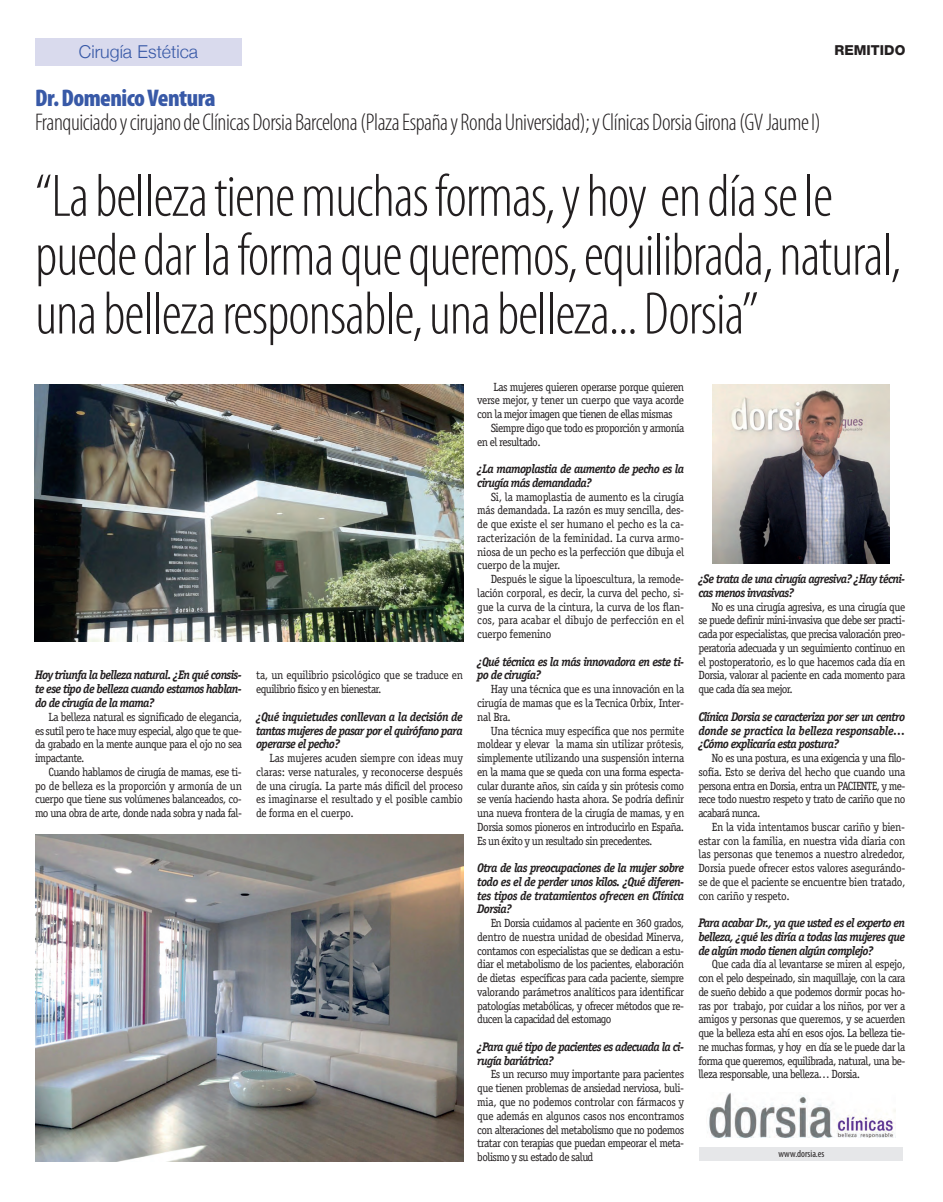
<style>
.page{position:relative;width:943px;height:1202px;background:#fff}
.page>*{position:absolute;margin:0;border:0;box-sizing:border-box;transform-origin:0 0}
.t1{font:300 condensed 60.5px/58.8px "Myriad Pro";letter-spacing:-.02em;color:#231f20}
.t2{font:300 condensed 24.12px "Myriad Pro";letter-spacing:-.02em;color:#231f20}
.t3{font:900 condensed 24.12px "Myriad Pro";letter-spacing:-.02em;color:#3859a7}
.t4{font:300 17.75px "Helvetica Neue";color:#3859a7}
.t5{font:800 13.75px "Helvetica Neue";color:#231f20}
.t6{font:italic 700 12.5px/13.8px "Officina Serif";letter-spacing:-.055em;color:#231f20;text-align:justify;scale:.95 1}
.t7{font:11.88px/13.8px "Officina Serif";letter-spacing:-.05em;color:#231f20;text-align:justify;scale:.95 1}
.t8{font:11.88px/13.8px "Officina Serif";letter-spacing:-.025em;color:#231f20;scale:.95 1}
.t9{font:condensed 10px "Myriad Pro";color:#231f20}
</style>
<div class="page">
<div style="left:35px;top:39px;width:207px;height:27px;background:#d9daed"></div>
<img style="left:35px;top:384px;width:428px;height:257px">
<img style="left:712px;top:384px;width:177px;height:179px">
<img style="left:35px;top:834px;width:428px;height:326px">
<div style="left:699px;top:1147px;width:204px;height:13px;background:#e6e7e9"></div>
<img style="left:709px;top:1093px;width:186px;height:44px">
<h3 class="t4" style="left:79px;top:41px;width:121px">Cirugía Estética</h3>
<p class="t5" style="left:834px;top:45px;width:72px">REMITIDO</p>
<h2 class="t3" style="left:35px;top:89px;width:182px">Dr. Domenico Ventura</h2>
<h2 class="t2" style="left:35px;top:113px;width:787px">Franquiciado y cirujano de Clínicas Dorsia Barcelona (Plaza España y Ronda Universidad); y Clínicas Dorsia Girona (GV Jaume I)</h2>
<h1 class="t1" style="left:35px;top:171px;width:867px">“La belleza tiene muchas formas, y hoy en día se le puede dar la forma que queremos, equilibrada, natural, una belleza responsable, una belleza... Dorsia”</h1>
<p class="t6" style="left:35px;top:669px;width:219px">Hoy triunfa la belleza natural. ¿En qué consis&shy;te ese tipo de belleza cuando estamos hablan&shy;do de cirugía de la mama?</p>
<p class="t7" style="left:35px;top:709px;width:219px;text-indent:13px">La belleza natural es significado de elegancia, es sutil pero te hace muy especial, algo que te que&shy;da grabado en la mente aunque para el ojo no sea impactante.</p>
<p class="t7" style="left:35px;top:764px;width:219px;text-indent:13px">Cuando hablamos de cirugía de mamas, ese ti&shy;po de belleza es la proporción y armonía de un cuerpo que tiene sus volúmenes balanceados, co&shy;mo una obra de arte, donde nada sobra y nada fal-</p>
<p class="t8" style="left:256px;top:668px;width:219px">ta, un equilibrio psicológico que se traduce en equilibrio físico y en bienestar.</p>
<p class="t6" style="left:256px;top:710px;width:219px">¿Qué inquietudes conllevan a la decisión de tantas mujeres de pasar por el quirófano para operarse el pecho?</p>
<p class="t7" style="left:256px;top:751px;width:219px;text-indent:13px">Las mujeres acuden siempre con ideas muy claras: verse naturales, y reconocerse después de una cirugía. La parte más difícil del proceso es imaginarse el resultado y el posible cambio de forma en el cuerpo.</p>
<p class="t7" style="left:493px;top:379px;width:202px">Las mujeres quieren operarse porque quieren</p>
<p class="t8" style="left:477px;top:393px;width:219px">verse mejor, y tener un cuerpo que vaya acorde</p>
<p class="t7" style="left:477px;top:407px;width:207px">con la mejor imagen que tienen de ellas mismas</p>
<p class="t7" style="left:490px;top:421px;width:205px">Siempre digo que todo es proporción y armonía</p>
<p class="t7" style="left:477px;top:434px;width:68px">en el resultado.</p>
<p class="t6" style="left:477px;top:463px;width:219px">¿La mamoplastia de aumento de pecho es la cirugía más demandada?</p>
<p class="t7" style="left:477px;top:489px;width:219px;text-indent:13px">Si, la mamoplastia de aumento es la cirugía más demandada. La razón es muy sencilla, des&shy;de que existe el ser humano el pecho es la ca&shy;racterización de la feminidad. La curva armo&shy;niosa de un pecho es la perfección que dibuja el cuerpo de la mujer.</p>
<p class="t7" style="left:477px;top:572px;width:219px;text-indent:13px">Después le sigue la lipoescultura, la remode&shy;lación corporal, es decir, la curva del pecho, si&shy;gue la curva de la cintura, la curva de los flan&shy;cos, para acabar el dibujo de perfección en el cuerpo femenino</p>
<p class="t6" style="left:477px;top:655px;width:219px">¿Qué técnica es la más innovadora en este ti&shy;po de cirugía?</p>
<p class="t7" style="left:477px;top:682px;width:219px;text-indent:13px">Hay una técnica que es una innovación en la cirugía de mamas que es la Tecnica Orbix, Inter&shy;nal Bra.</p>
<p class="t7" style="left:477px;top:723px;width:219px;text-indent:13px">Una técnica muy específica que nos permite moldear y elevar la mama sin utilizar prótesis, simplemente utilizando una suspensión interna en la mama que se queda con una forma especta&shy;cular durante años, sin caída y sin prótesis como se venía haciendo hasta ahora. Se podría definir una nueva frontera de la cirugía de mamas, y en Dorsia somos pioneros en introducirlo en España.<br>Es un éxito y un resultado sin precedentes.</p>
<p class="t6" style="left:477px;top:861px;width:219px">Otra de las preocupaciones de la mujer sobre todo es el de perder unos kilos. ¿Qué diferen&shy;tes tipos de tratamientos ofrecen en Clínica Dorsia?</p>
<p class="t7" style="left:477px;top:916px;width:219px;text-indent:13px">En Dorsia cuidamos al paciente en 360 grados, dentro de nuestra unidad de obesidad Minerva, contamos con especialistas que se dedican a estu&shy;diar el metabolismo de los pacientes, elaboración de dietas específicas para cada paciente, siempre valorando parámetros analíticos para identificar patologías metabólicas, y ofrecer métodos que re&shy;ducen la capacidad del estomago</p>
<p class="t6" style="left:477px;top:1040px;width:219px">¿Para qué tipo de pacientes es adecuada la ci&shy;rugía bariátrica?</p>
<p class="t7" style="left:477px;top:1067px;width:219px;text-indent:13px">Es un recurso muy importante para pacientes que tienen problemas de ansiedad nerviosa, buli&shy;mia, que no podemos controlar con fármacos y que además en algunos casos nos encontramos con alteraciones del metabolismo que no podemos tratar con terapias que puedan empeorar el meta&shy;bolismo y su estado de salud</p>
<p class="t6" style="left:698px;top:573px;width:219px">¿Se trata de una cirugía agresiva? ¿Hay técni&shy;cas menos invasivas?</p>
<p class="t7" style="left:698px;top:599px;width:219px;text-indent:13px">No es una cirugía agresiva, es una cirugía que se puede definir mini-invasiva que debe ser practi&shy;cada por especialistas, que precisa valoración preo&shy;peratoria adecuada y un seguimiento continuo en el postoperatorio, es lo que hacemos cada día en Dorsia, valorar al paciente en cada momento para que cada día sea mejor.</p>
<p class="t6" style="left:698px;top:710px;width:219px">Clínica Dorsia se caracteriza por ser un centro donde se practica la belleza responsable… ¿Cómo explicaría esta postura?</p>
<p class="t7" style="left:698px;top:751px;width:219px;text-indent:13px">No es una postura, es una exigencia y una filo&shy;sofía. Esto se deriva del hecho que cuando una persona entra en Dorsia, entra un PACIENTE, y me&shy;rece todo nuestro respeto y trato de cariño que no acabará nunca.</p>
<p class="t7" style="left:698px;top:819px;width:219px;text-indent:13px">En la vida intentamos buscar cariño y bien&shy;estar con la familia, en nuestra vida diaria con las personas que tenemos a nuestro alrededor, Dorsia puede ofrecer estos valores asegurándo&shy;se de que el paciente se encuentre bien tratado, con cariño y respeto.</p>
<p class="t6" style="left:698px;top:916px;width:219px">Para acabar Dr., ya que usted es el experto en belleza, ¿qué les diría a todas las mujeres que de algún modo tienen algún complejo?</p>
<p class="t7" style="left:698px;top:957px;width:219px;text-indent:13px">Que cada día al levantarse se miren al espejo, con el pelo despeinado, sin maquillaje, con la cara de sueño debido a que podemos dormir pocas ho&shy;ras por trabajo, por cuidar a los niños, por ver a amigos y personas que queremos, y se acuerden que la belleza esta ahí en esos ojos. La belleza tie&shy;ne muchas formas, y hoy en día se le puede dar la forma que queremos, equilibrada, natural, una be&shy;lleza responsable, una belleza… Dorsia.</p>
<p class="t9" style="left:778px;top:1149px;width:48px">www.dorsia.es</p>
</div>
